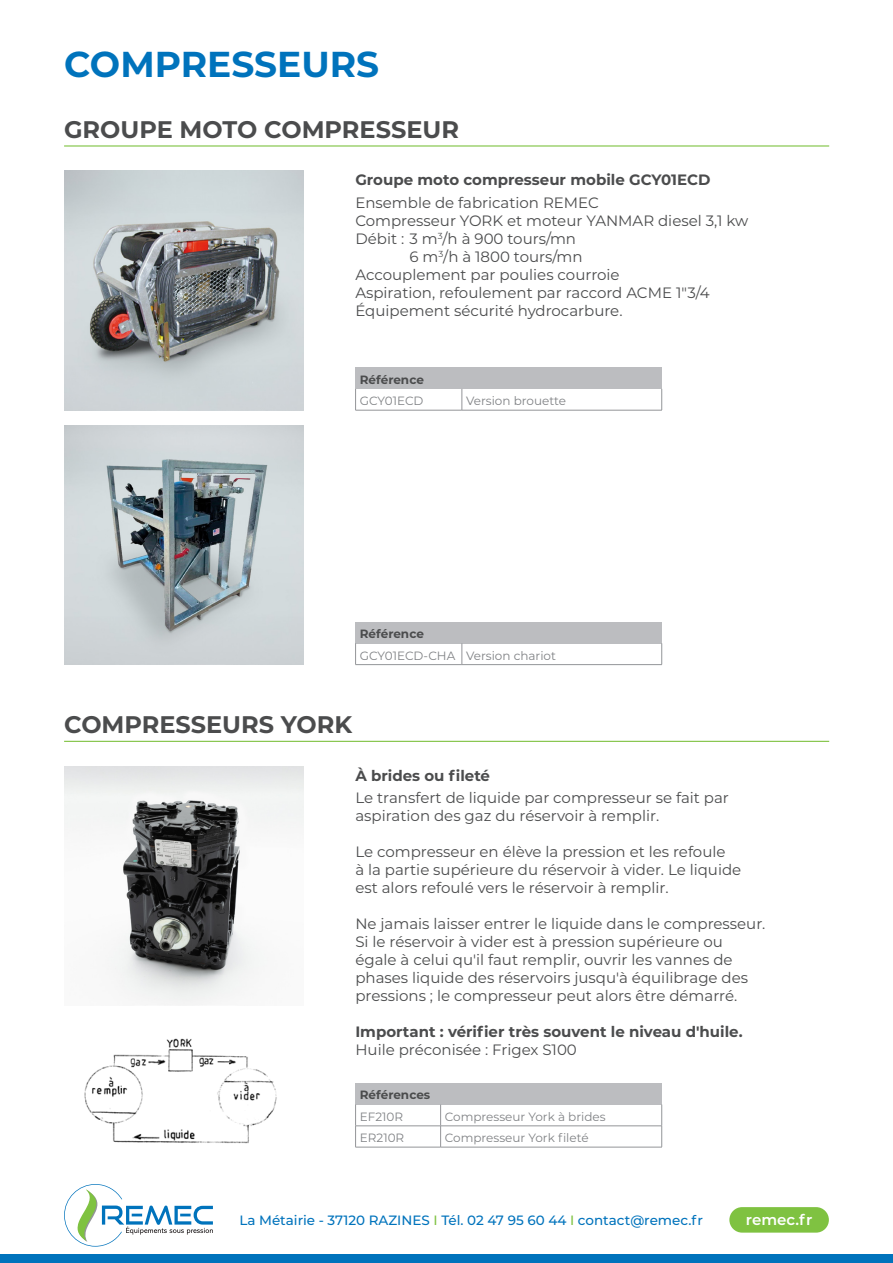
<style>
.page{position:relative;width:893px;height:1263px;background:#fff}
.page>*{position:absolute;margin:0;border:0;box-sizing:border-box;transform-origin:0 0}
.t1{font:700 36px "Montserrat";color:#0073bc}
.t2{font:700 24px "Montserrat";color:#4b4c4d}
.t3{font:15px/18px "Montserrat";color:#4b4c4d}
.t4{font:700 15px "Montserrat";color:#4b4c4d}
.t5{font:600 15px "Montserrat";color:#fff}
.t6{font:500 13.5px "Montserrat";color:#0073bc}
.t7{font:12px "Montserrat";color:#808285}
.t8{font:700 12px "Montserrat";color:#4b4c4d}
.s1{color:#7fc241}
</style>
<div class="page">
<svg style="left:64px;top:1184px;width:149px;height:62px"></svg>
<div style="left:729px;top:1207px;width:100px;height:25px;background:#7fc241;border-radius:13px"></div>
<div style="left:0;top:1254px;width:893px;height:9px;background:#0073bc"></div>
<hr style="left:64px;top:145px;width:765px;height:2px;background:#7fc241">
<img style="left:64px;top:171px;width:240px;height:239px">
<img style="left:64px;top:425px;width:240px;height:240px">
<div style="left:356px;top:368px;width:306px;height:21px;background:#bcbdc0"></div>
<svg style="left:355px;top:389px;width:1px;height:21px"></svg>
<svg style="left:462px;top:389px;width:1px;height:21px"></svg>
<svg style="left:661px;top:389px;width:1px;height:21px"></svg>
<hr style="left:355px;top:410px;width:107px;height:1px;background:#939598">
<hr style="left:462px;top:410px;width:200px;height:1px;background:#939598">
<div style="left:356px;top:622px;width:306px;height:21px;background:#bcbdc0"></div>
<svg style="left:355px;top:643px;width:1px;height:21px"></svg>
<svg style="left:462px;top:643px;width:1px;height:21px"></svg>
<svg style="left:661px;top:643px;width:1px;height:21px"></svg>
<hr style="left:355px;top:664px;width:107px;height:1px;background:#939598">
<hr style="left:462px;top:664px;width:200px;height:1px;background:#939598">
<hr style="left:64px;top:741px;width:765px;height:1px;background:#7fc241">
<img style="left:64px;top:766px;width:240px;height:239px">
<img style="left:84px;top:1038px;width:193px;height:106px">
<div style="left:356px;top:1083px;width:306px;height:21px;background:#bcbdc0"></div>
<hr style="left:355px;top:1125px;width:86px;height:1px;background:#939598">
<svg style="left:355px;top:1104px;width:1px;height:43px"></svg>
<hr style="left:441px;top:1125px;width:221px;height:1px;background:#939598">
<svg style="left:440px;top:1104px;width:1px;height:43px"></svg>
<svg style="left:661px;top:1104px;width:1px;height:43px"></svg>
<hr style="left:355px;top:1147px;width:86px;height:1px;background:#939598">
<hr style="left:441px;top:1147px;width:221px;height:1px;background:#939598">
<p class="t1" style="left:64px;top:39px;width:317px">COMPRESSEURS</p>
<p class="t2" style="left:64px;top:112px;width:396px">GROUPE MOTO COMPRESSEUR</p>
<p class="t4" style="left:355px;top:169px;width:357px">Groupe moto compresseur mobile GCY01ECD</p>
<p class="t3" style="left:355px;top:193px;width:245px">Ensemble de fabrication REMEC</p>
<p class="t3" style="left:355px;top:211px;width:394px">Compresseur YORK et moteur YANMAR diesel 3,1 kw</p>
<p class="t3" style="left:355px;top:229px;width:222px">Débit : 3 m<sup>3</sup>/h à 900 tours/mn</p>
<p class="t3" style="left:409px;top:247px;width:175px">6 m<sup>3</sup>/h à 1800 tours/mn</p>
<p class="t3" style="left:355px;top:265px;width:266px">Accouplement par poulies courroie</p>
<p class="t3" style="left:355px;top:283px;width:356px">Aspiration, refoulement par raccord ACME 1"3/4</p>
<p class="t3" style="left:355px;top:301px;width:269px">Équipement sécurité hydrocarbure.</p>
<p class="t8" style="left:360px;top:371px;width:66px">Référence</p>
<p class="t7" style="left:360px;top:393px;width:65px">GCY01ECD</p>
<p class="t7" style="left:466px;top:393px;width:101px">Version brouette</p>
<p class="t8" style="left:360px;top:625px;width:66px">Référence</p>
<p class="t7" style="left:360px;top:647px;width:97px">GCY01ECD-CHA</p>
<p class="t7" style="left:466px;top:647px;width:91px">Version chariot</p>
<p class="t2" style="left:64px;top:707px;width:290px">COMPRESSEURS YORK</p>
<p class="t4" style="left:355px;top:764px;width:136px">À brides ou fileté</p>
<p class="t3" style="left:355px;top:788px;width:375px">Le transfert de liquide par compresseur se fait par aspiration des gaz du réservoir à remplir.</p>
<p class="t3" style="left:355px;top:842px;width:387px">Le compresseur en élève la pression et les refoule<br>à la partie supérieure du réservoir à vider. Le liquide est alors refoulé vers le réservoir à remplir.</p>
<p class="t3" style="left:355px;top:914px;width:412px">Ne jamais laisser entrer le liquide dans le compresseur.</p>
<p class="t3" style="left:355px;top:932px;width:394px">Si le réservoir à vider est à pression supérieure ou égale à celui qu'il faut remplir, ouvrir les vannes de phases liquide des réservoirs jusqu'à équilibrage des pressions ; le compresseur peut alors être démarré.</p>
<p class="t4" style="left:355px;top:1021px;width:389px">Important : vérifier très souvent le niveau d'huile.</p>
<p class="t3" style="left:355px;top:1040px;width:223px">Huile préconisée : Frigex S100</p>
<p class="t8" style="left:360px;top:1086px;width:72px">Références</p>
<p class="t7" style="left:360px;top:1108px;width:45px">EF210R</p>
<p class="t7" style="left:445px;top:1108px;width:162px">Compresseur York à brides</p>
<p class="t7" style="left:360px;top:1130px;width:46px">ER210R</p>
<p class="t7" style="left:445px;top:1130px;width:145px">Compresseur York fileté</p>
<p class="t6" style="left:239px;top:1210px;width:465px">La Métairie - 37120 RAZINES <span class="s1">I</span> Tél. 02 47 95 60 44 <span class="s1">I</span> contact@remec.fr</p>
<p class="t5" style="left:746px;top:1209px;width:68px">remec.fr</p>
</div>
